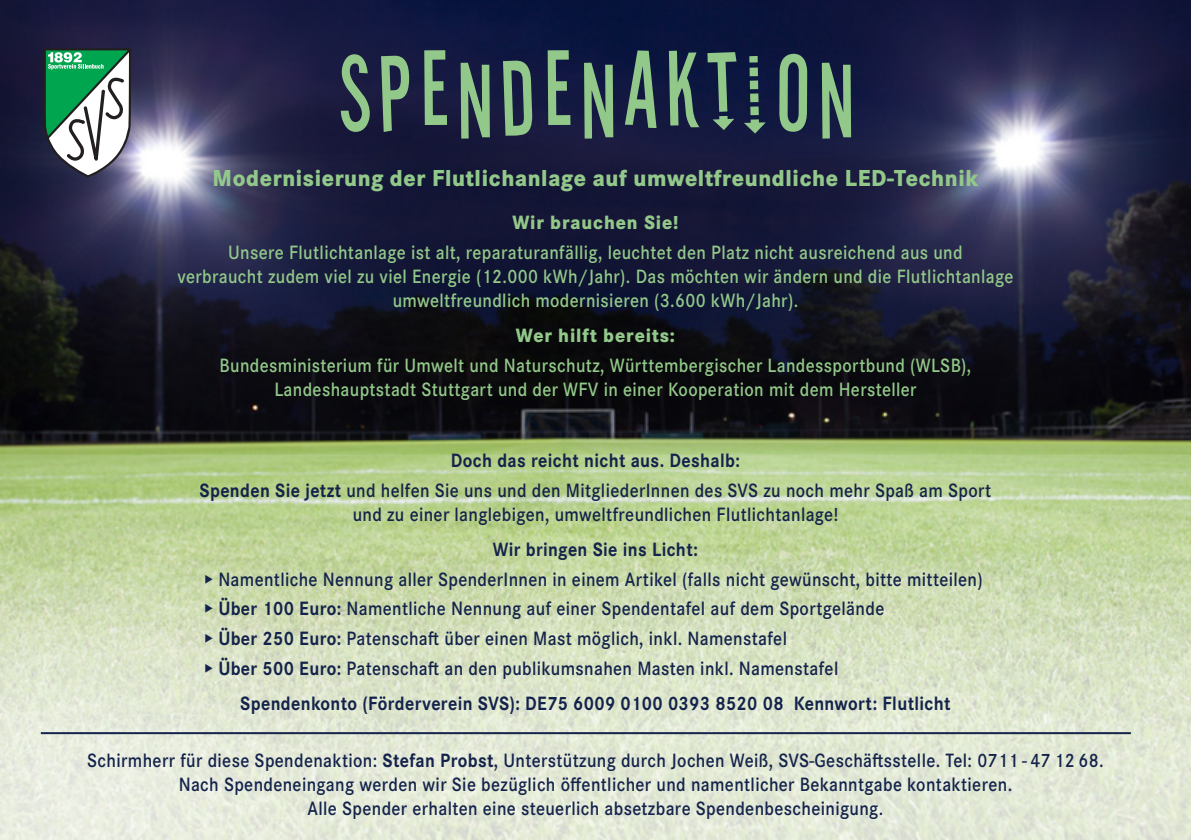
<style>
.page{position:relative;width:1191px;height:840px;background:#fff}
.page>*{position:absolute;margin:0;border:0;box-sizing:border-box;transform-origin:0 0}
.t1{font:120px "Stereofidelic";letter-spacing:.07em;color:#92c889}
.t2{font:800 24px "Corporate S Pro";letter-spacing:.03em;color:#92c889;scale:.9 1}
.t3{font:600 20px/29.6px "Corporate S Pro";letter-spacing:.02em;color:#14234b;text-align:center;scale:.9 1}
.t4{font:600 20px/24px "Corporate S Pro";letter-spacing:.02em;color:#92c889;text-align:center;scale:.9 1}
.t5{font:700 20px "Corporate S Pro";letter-spacing:.02em;color:#14234b;scale:.9 1}
.t6{font:800 20px "Corporate S Pro";letter-spacing:.05em;color:#92c889;scale:.9 1}
.s1{font-weight:700}
</style>
<div class="page">
<img style="left:0;top:0;width:1191px;height:839px">
<svg style="left:44px;top:48px;width:87px;height:129px"></svg>
<hr style="left:41px;top:731px;width:1089px;height:2px;background:#14234b">
<h1 class="t1" style="left:338px;top:35px;width:516px">SPENDENAKTION</h1>
<p class="t2" style="left:212px;top:158px;width:852px">Modernisierung der Flutlichanlage auf umweltfreundliche LED-Technik</p>
<p class="t6" style="left:512px;top:206px;width:186px">Wir brauchen Sie!</p>
<p class="t4" style="left:177px;top:238px;width:930px">Unsere Flutlichtanlage ist alt, reparaturanfällig, leuchtet den Platz nicht ausreichend aus und<br>verbraucht zudem viel zu viel Energie (12.000 kWh/Jahr). Das möchten wir ändern und die Flutlichtanlage umweltfreundlich modernisieren (3.600 kWh/Jahr).</p>
<p class="t6" style="left:516px;top:319px;width:178px">Wer hilft bereits:</p>
<p class="t4" style="left:219px;top:351px;width:837px">Bundesministerium für Umwelt und Naturschutz, Württembergischer Landessportbund (WLSB),<br>Landeshauptstadt Stuttgart und der WFV in einer Kooperation mit dem Hersteller</p>
<p class="t3" style="left:200px;top:444px;width:881px"><span class="s1">Doch das reicht nicht aus. Deshalb:<br>Spenden Sie jetzt</span> und helfen Sie uns und den MitgliederInnen des SVS zu noch mehr Spaß am Sport</p>
<p class="t3" style="left:353px;top:497px;width:541px">und zu einer langlebigen, umweltfreundlichen Flutlichtanlage!</p>
<p class="t3" style="left:204px;top:533px;width:866px;text-align:left;text-indent:289px"><span class="s1">Wir bringen Sie ins Licht:<br>▸</span> Namentliche Nennung aller SpenderInnen in einem Artikel (falls nicht gewünscht, bitte mitteilen) <span class="s1">▸ Über 100 Euro:</span> Namentliche Nennung auf einer Spendentafel auf dem Sportgelände<br><span class="s1">▸ Über 250 Euro:</span> Patenschaft über einen Mast möglich, inkl. Namenstafel<br><span class="s1">▸ Über 500 Euro:</span> Patenschaft an den publikumsnahen Masten inkl. Namenstafel</p>
<p class="t5" style="left:240px;top:687px;width:790px">Spendenkonto (Förderverein SVS): DE75 6009 0100 0393 8520 08 Kennwort: Flutlicht</p>
<p class="t3" style="left:87px;top:746px;width:1131px;line-height:24px">Schirmherr für diese Spendenaktion: <span class="s1">Stefan Probst</span>, Unterstützung durch Jochen Weiß, SVS-Geschäftsstelle. Tel: 0711 - 47 12 68.<br>Nach Spendeneingang werden wir Sie bezüglich öffentlicher und namentlicher Bekanntgabe kontaktieren.<br>Alle Spender erhalten eine steuerlich absetzbare Spendenbescheinigung.</p>
</div>
